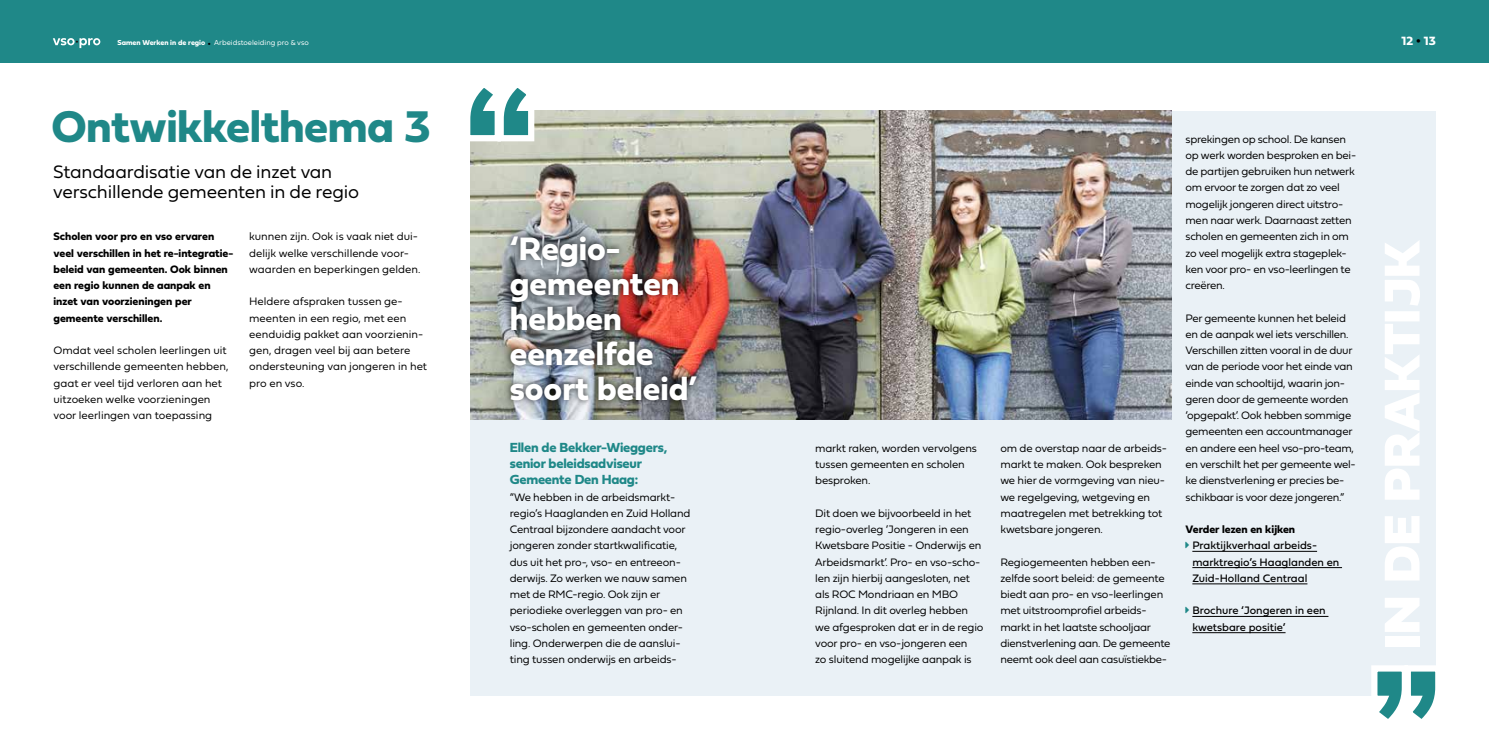
<style>
.page{position:relative;width:1489px;height:745px;background:#fff}
.page>*{position:absolute;margin:0;border:0;box-sizing:border-box;transform-origin:0 0}
.t1{font:52.5px "Fieldwork Geo Black";color:#fff}
.t2{font:46.25px "Fieldwork Geo Bold";letter-spacing:-.01em;color:#1f8888}
.t3{font:33.75px/35px "Fieldwork Geo Bold";color:#fff}
.t4{font:18.75px/20px "Fieldwork Geo Light";letter-spacing:-.01em;color:#000}
.t5{font:13.75px/16.2px "Fieldwork Geo Bold";letter-spacing:-.015em;color:#1f8888}
.t6{font:12.5px "Fieldwork Geo Bold";color:#fff}
.t7{font:11.25px/16.2px "Fieldwork Geo Light";letter-spacing:-.015em;color:#000}
.t8{font:11.25px/16.2px "Fieldwork Geo Bold";color:#000}
.t9{font:11.25px/16.2px "Fieldwork Geo Regular";color:#000}
.t10{font:7.5px "Fieldwork Geo Light";color:#fff}
.s1{font-family:"Fieldwork Geo Bold"}
.s2{font-size:12.5px;color:#000}
.s3{color:#000}
</style>
<div class="page">
<div style="left:0;top:0;width:1488px;height:62px;background:#1f8888"></div>
<div style="left:470px;top:111px;width:965px;height:584px;background:#eaf1f6"></div>
<svg style="left:1365px;top:661px;width:71px;height:58px"></svg>
<img style="left:470px;top:111px;width:701px;height:308px">
<svg style="left:470px;top:88px;width:70px;height:56px"></svg>
<div style="left:504px;top:229px;width:199px;height:177px;background:#000;opacity:.75"></div>
<svg style="left:53px;top:38px;width:47px;height:10px"></svg>
<hr style="left:1192px;top:550px;width:124px;height:1px;background:#000">
<hr style="left:1192px;top:567px;width:149px;height:1px;background:#000">
<hr style="left:1192px;top:583px;width:115px;height:1px;background:#000">
<hr style="left:1192px;top:615px;width:136px;height:1px;background:#000">
<hr style="left:1192px;top:632px;width:93px;height:1px;background:#000">
<p class="t10" style="left:117px;top:37px;width:193px"><span class="s1">Samen Werken in de regio</span> <span class="s2">•</span> Arbeidstoeleiding pro &amp; vso</p>
<p class="t6" style="left:1401px;top:31px;width:36px">12 <span class="s3">•</span> 13</p>
<h2 class="t2" style="left:51px;top:90px;width:381px">Ontwikkelthema 3</h2>
<h3 class="t4" style="left:53px;top:160px;width:307px">Standaardisatie van de inzet van verschillende gemeenten in de regio</h3>
<p class="t7" style="left:249px;top:228px;width:173px">kunnen zijn. Ook is vaak niet dui&shy;delijk welke verschillende voor&shy;waarden en beperkingen gelden.</p>
<p class="t7" style="left:249px;top:293px;width:179px">Heldere afspraken tussen ge&shy;meenten in een regio, met een eenduidig pakket aan voorzienin&shy;gen, dragen veel bij aan betere ondersteuning van jongeren in het pro en vso.</p>
<p class="t8" style="left:53px;top:228px;width:181px">Scholen voor pro en vso ervaren veel verschillen in het re-integratie&shy;beleid van gemeenten. Ook binnen een regio kunnen de aanpak en inzet van voorzieningen per gemeente verschillen.</p>
<p class="t7" style="left:53px;top:341px;width:177px">Omdat veel scholen leerlingen uit verschillende gemeenten hebben, gaat er veel tijd verloren aan het uitzoeken welke voorzieningen voor leerlingen van toepassing</p>
<h3 class="t3" style="left:510px;top:229px;width:189px">‘Regio&shy;gemeenten hebben eenzelfde soort beleid’</h3>
<p class="t5" style="left:510px;top:438px;width:159px">Ellen de Bekker-Wieggers, senior beleidsadviseur<br>Gemeente Den Haag:</p>
<p class="t7" style="left:510px;top:488px;width:182px">“We hebben in de arbeidsmarkt&shy;regio’s Haaglanden en Zuid Holland Centraal bijzondere aandacht voor jongeren zonder startkwalificatie, dus uit het pro-, vso- en entreeon&shy;derwijs. Zo werken we nauw samen met de RMC-regio. Ook zijn er periodieke overleggen van pro- en vso-scholen en gemeenten onder&shy;ling. Onderwerpen die de aanslui&shy;ting tussen onderwijs en arbeids-</p>
<p class="t7" style="left:815px;top:439px;width:163px">markt raken, worden vervolgens tussen gemeenten en scholen besproken.</p>
<p class="t7" style="left:815px;top:504px;width:170px">Dit doen we bijvoorbeeld in het regio-overleg ‘Jongeren in een<br>Kwetsbare Positie - Onderwijs en<br>Arbeidsmarkt’. Pro- en vso-scho&shy;len zijn hierbij aangesloten, net als ROC Mondriaan en MBO<br>Rijnland. In dit overleg hebben we afgesproken dat er in de regio voor pro- en vso-jongeren een<br>zo sluitend mogelijke aanpak is</p>
<p class="t7" style="left:1000px;top:439px;width:168px">om de overstap naar de arbeids&shy;markt te maken. Ook bespreken we hier de vormgeving van nieu&shy;we regelgeving, wetgeving en maatregelen met betrekking tot kwetsbare jongeren.</p>
<p class="t7" style="left:1000px;top:553px;width:172px">Regiogemeenten hebben een&shy;zelfde soort beleid: de gemeente biedt aan pro- en vso-leerlingen met uitstroomprofiel arbeids&shy;markt in het laatste schooljaar dienstverlening aan. De gemeente neemt ook deel aan casuïstiekbe-</p>
<p class="t7" style="left:1185px;top:130px;width:172px">sprekingen op school. De kansen op werk worden besproken en bei&shy;de partijen gebruiken hun netwerk om ervoor te zorgen dat zo veel mogelijk jongeren direct uitstro&shy;men naar werk. Daarnaast zetten scholen en gemeenten zich in om zo veel mogelijk extra stageplek&shy;ken voor pro- en vso-leerlingen te creëren.</p>
<p class="t7" style="left:1185px;top:309px;width:172px">Per gemeente kunnen het beleid en de aanpak wel iets verschillen.<br>Verschillen zitten vooral in de duur van de periode voor het einde van einde van schooltijd, waarin jon&shy;geren door de gemeente worden ‘opgepakt’. Ook hebben sommige gemeenten een accountmanager en andere een heel vso-pro-team, en verschilt het per gemeente wel&shy;ke dienstverlening er precies be&shy;schikbaar is voor deze jongeren.”</p>
<p class="t8" style="left:1185px;top:520px;width:111px">Verder lezen en kijken</p>
<p class="t9" style="left:1192px;top:536px;width:148px">Praktijkverhaal arbeids&shy;marktregio’s Haaglanden en<br>Zuid-Holland Centraal</p>
<p class="t9" style="left:1192px;top:601px;width:135px">Brochure ‘Jongeren in een kwetsbare positie’</p>
<h1 class="t1" style="left:1354px;top:648px;width:410px;rotate:-90deg">IN DE PRAKTIJK</h1>
</div>
